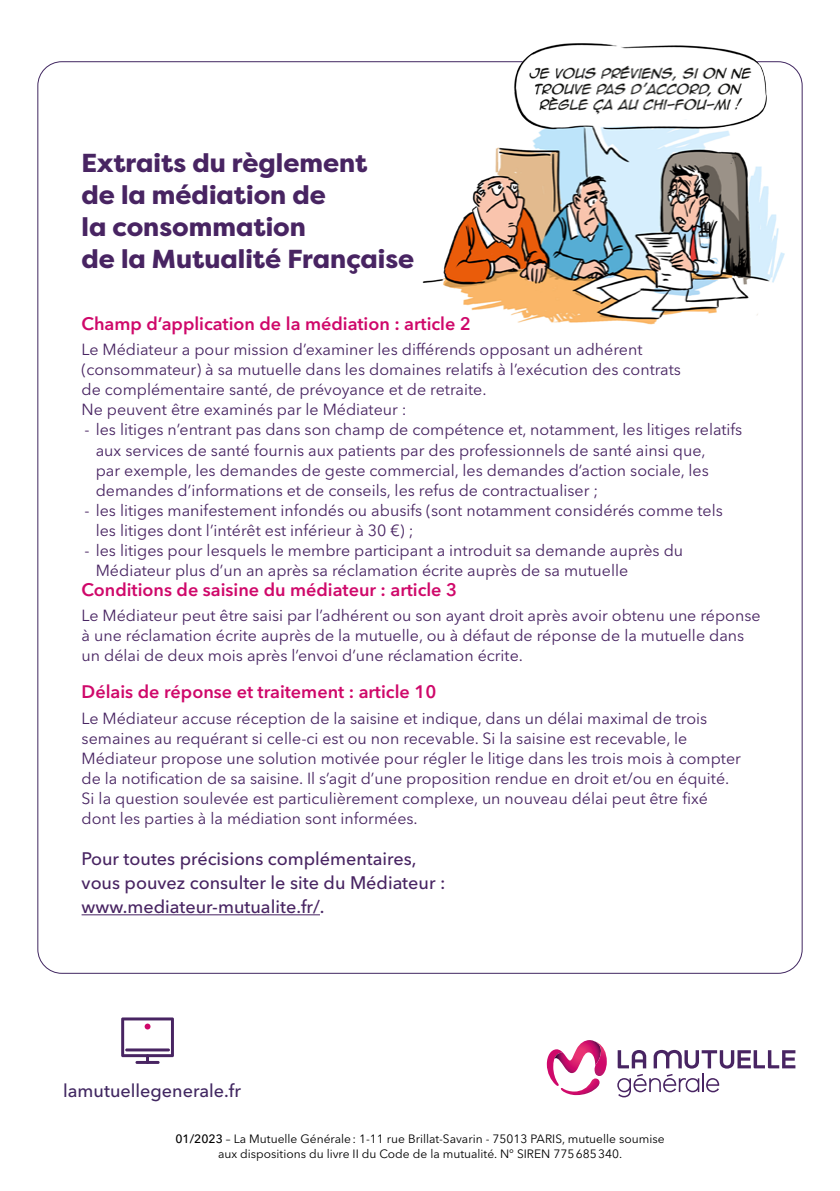
<style>
.page{position:relative;width:840px;height:1191px;background:#fff}
.page>*{position:absolute;margin:0;border:0;box-sizing:border-box;transform-origin:0 0}
.Titre_H2-extraits{font:800 26px/32px "Filson Pro";color:#482462}
.titre_H3{font:600 18px "Avenir Next LT Pro";color:#cf086a}
.t1{font:500 18px/24px "Avenir Next LT Pro";color:#482462}
.t2{font:500 18px "Avenir Next LT Pro";color:#412761}
.t3{font:16px/20px "Avenir Next LT Pro";color:#482462}
.t4{font:12px/14.4px "Avenir Next LT Pro";color:#000;text-align:center}
.s1{font-weight:500}
</style>
<div class="page">
<svg style="left:617px;top:1050px;width:178px;height:47px"></svg>
<svg style="left:546px;top:1040px;width:60px;height:55px"></svg>
<img style="left:422px;top:62px;width:372px;height:263px">
<hr style="left:81px;top:914px;width:239px;height:1px;background:#482462">
<svg style="left:121px;top:1017px;width:53px;height:47px"></svg>
<img style="left:512px;top:43px;width:255px;height:86px">
<h2 class="Titre_H2-extraits" style="left:81px;top:147px;width:334px">Extraits du règlement<br>de la médiation de<br>la consommation<br>de la Mutualité Française</h2>
<h3 class="titre_H3" style="left:81px;top:312px;width:390px">Champ d’application de la médiation : article 2</h3>
<p class="t3" style="left:81px;top:340px;width:600px">Le Médiateur a pour mission d’examiner les différends opposant un adhérent (consommateur) à sa mutuelle dans les domaines relatifs à l’exécution des contrats de complémentaire santé, de prévoyance et de retraite.</p>
<p class="t3" style="left:81px;top:400px;width:326px">Ne peuvent être examinés par le Médiateur :</p>
<p class="t3" style="left:96px;top:420px;width:647px;text-indent:-11px">- les litiges n’entrant pas dans son champ de compétence et, notamment, les litiges relatifs aux services de santé fournis aux patients par des professionnels de santé ainsi que,<br>par exemple, les demandes de geste commercial, les demandes d’action sociale, les demandes d’informations et de conseils, les refus de contractualiser ;</p>
<p class="t3" style="left:96px;top:500px;width:628px;text-indent:-11px">- les litiges manifestement infondés ou abusifs (sont notamment considérés comme tels les litiges dont l’intérêt est inférieur à 30 €) ;</p>
<p class="t3" style="left:96px;top:540px;width:588px;text-indent:-11px">- les litiges pour lesquels le membre participant a introduit sa demande auprès du<br>Médiateur plus d’un an après sa réclamation écrite auprès de sa mutuelle</p>
<h3 class="titre_H3" style="left:81px;top:578px;width:377px">Conditions de saisine du médiateur : article 3</h3>
<p class="t3" style="left:81px;top:605px;width:680px">Le Médiateur peut être saisi par l’adhérent ou son ayant droit après avoir obtenu une réponse à une réclamation écrite auprès de la mutuelle, ou à défaut de réponse de la mutuelle dans un délai de deux mois après l’envoi d’une réclamation écrite.</p>
<h3 class="titre_H3" style="left:81px;top:681px;width:356px">Délais de réponse et traitement : article 10</h3>
<p class="t3" style="left:81px;top:708px;width:660px">Le Médiateur accuse réception de la saisine et indique, dans un délai maximal de trois semaines au requérant si celle-ci est ou non recevable. Si la saisine est recevable, le Médiateur propose une solution motivée pour régler le litige dans les trois mois à compter de la notification de sa saisine. Il s’agit d’une proposition rendue en droit et/ou en équité.<br>Si la question soulevée est particulièrement complexe, un nouveau délai peut être fixé dont les parties à la médiation sont informées.</p>
<p class="t1" style="left:81px;top:846px;width:365px">Pour toutes précisions complémentaires, vous pouvez consulter le site du Médiateur : www.mediateur-mutualite.fr/.</p>
<p class="t2" style="left:63px;top:1079px;width:179px">lamutuellegenerale.fr</p>
<p class="t4" style="left:175px;top:1132px;width:490px"><span class="s1">01/2023</span> – La Mutuelle Générale: 1-11 rue Brillat-Savarin - 75013 PARIS, mutuelle soumise aux dispositions du livre II du Code de la mutualité. N° SIREN 775685340.</p>
</div>
